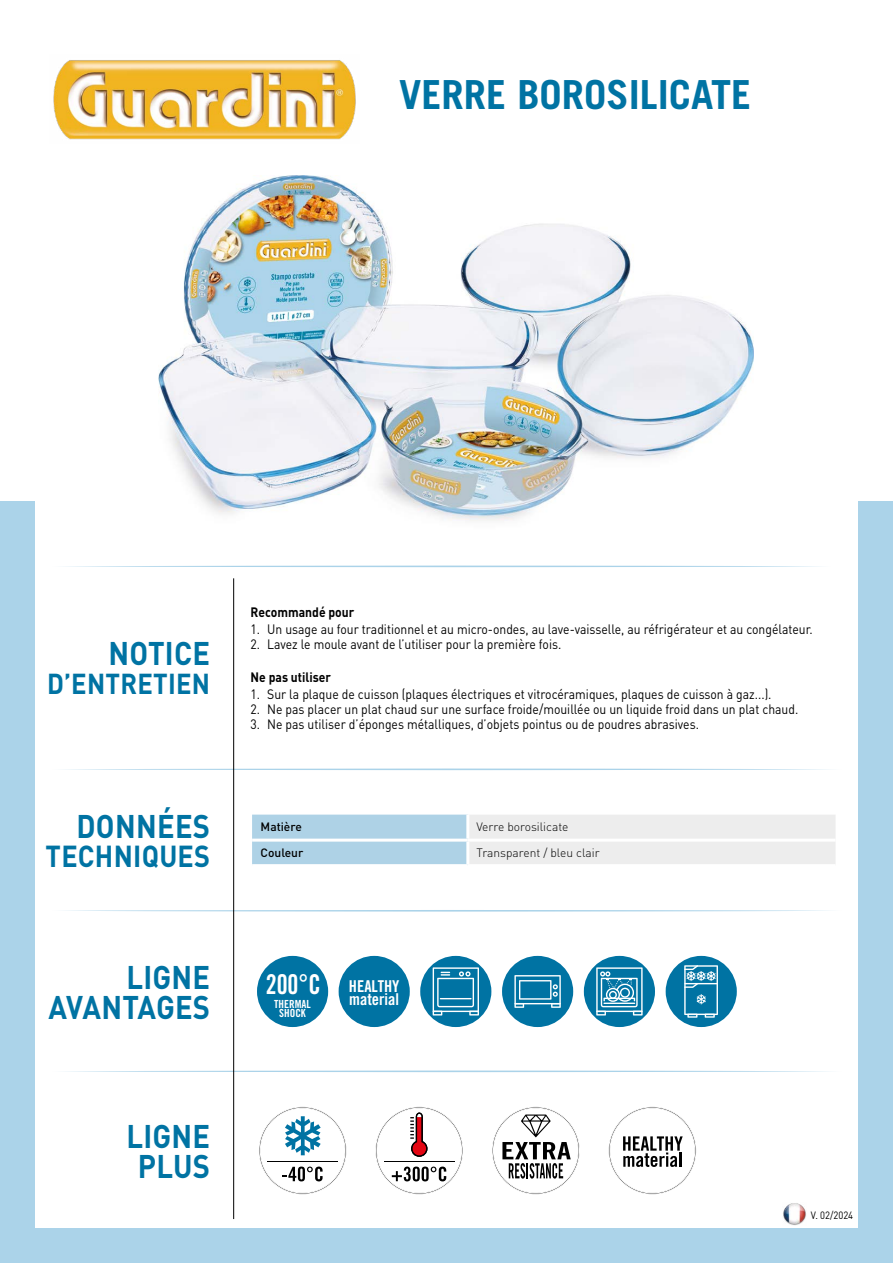
<style>
.page{position:relative;width:893px;height:1263px;background:#fff}
.page>*{position:absolute;margin:0;border:0;box-sizing:border-box;transform-origin:0 0}
.t1{font:700 40.05px "Trade Gothic LT Std";color:#0073a3}
.t2{font:700 32.4px/30.3px "DIN Pro";letter-spacing:.01em;color:#0073a3;text-align:right;scale:.9 1}
.t3{font:700 30px "DIN Pro";letter-spacing:.01em;color:#0073a3;scale:.9 1}
.t4{font:700 28.5px "DIN Pro";letter-spacing:.01em;color:#0073a3;scale:.9 1}
.t5{font:27.3px "Trade Gothic LT Std Bd Cn 20";color:#fff;scale:.9 1}
.t6{font:16.35px/13.4px "Trade Gothic LT Std Bd Cn 20";color:#fff}
.t7{font:13.5px "DIN Pro";color:#000;scale:.9 1}
.t8{font:700 13.5px "DIN Pro";color:#000;scale:.9 1}
.t9{font:300 12px "DIN Pro";color:#000}
.t10{font:500 12px "DIN";color:#000}
.t11{font:11.1px/9.9px "Trade Gothic LT Std Bd Cn 20";color:#fff;text-align:center}
.t12{font:10.5px "DIN Pro";color:#000;scale:.9 1}
</style>
<div class="page">
<img style="left:783px;top:1203px;width:23px;height:22px">
<img style="left:159px;top:175px;width:594px;height:346px">
<div style="left:0;top:502px;width:34px;height:761px;background:#abd3e9"></div>
<div style="left:859px;top:502px;width:34px;height:761px;background:#abd3e9"></div>
<div style="left:17px;top:1229px;width:859px;height:34px;background:#abd3e9"></div>
<svg style="left:66px;top:768px;width:762px;height:2px"></svg>
<svg style="left:66px;top:566px;width:753px;height:1px"></svg>
<svg style="left:66px;top:910px;width:762px;height:1px"></svg>
<svg style="left:66px;top:1070px;width:762px;height:2px"></svg>
<hr style="left:233px;top:578px;width:1px;height:641px;background:#000">
<svg style="left:252px;top:815px;width:584px;height:49px;background:#d6e3ea"></svg>
<hr style="left:466px;top:815px;width:3px;height:24px;background:#fff">
<hr style="left:252px;top:839px;width:216px;height:3px;background:#fff">
<hr style="left:468px;top:839px;width:368px;height:3px;background:#fff">
<hr style="left:466px;top:842px;width:3px;height:22px;background:#fff">
<img style="left:53px;top:60px;width:303px;height:80px">
<svg style="left:375px;top:1106px;width:88px;height:89px"></svg>
<svg style="left:608px;top:1106px;width:88px;height:89px"></svg>
<svg style="left:492px;top:1106px;width:88px;height:89px"></svg>
<svg style="left:259px;top:1106px;width:88px;height:89px"></svg>
<div style="left:420px;top:956px;width:71px;height:71px;background:#0073a3;border-radius:50%"></div>
<div style="left:584px;top:956px;width:71px;height:71px;background:#0073a3;border-radius:50%"></div>
<div style="left:666px;top:956px;width:71px;height:71px;background:#0073a3;border-radius:50%"></div>
<svg style="left:596px;top:967px;width:47px;height:48px"></svg>
<svg style="left:433px;top:967px;width:46px;height:48px"></svg>
<div style="left:502px;top:956px;width:71px;height:71px;background:#0073a3;border-radius:50%"></div>
<svg style="left:514px;top:975px;width:47px;height:33px"></svg>
<svg style="left:687px;top:1014px;width:10px;height:4px"></svg>
<svg style="left:705px;top:1014px;width:10px;height:4px"></svg>
<svg style="left:684px;top:965px;width:34px;height:51px"></svg>
<div style="left:257px;top:956px;width:71px;height:71px;background:#0073a3;border-radius:50%"></div>
<div style="left:339px;top:956px;width:71px;height:71px;background:#0073a3;border-radius:50%"></div>
<h1 class="t1" style="left:399px;top:70px;width:354px">VERRE BOROSILICATE</h1>
<h2 class="t2" style="left:109px;top:637px;width:114px">NOTICE</h2>
<h3 class="t4" style="left:47px;top:664px;width:183px">D’ENTRETIEN</h3>
<h2 class="t2" style="left:76px;top:810px;width:150px">DONNÉES</h2>
<h3 class="t3" style="left:46px;top:835px;width:184px">TECHNIQUES</h3>
<h2 class="t2" style="left:48px;top:960px;width:181px">LIGNE<br>AVANTAGES</h2>
<h2 class="t2" style="left:126px;top:1119px;width:95px;text-align:center">LIGNE<br>PLUS</h2>
<p class="t8" style="left:251px;top:603px;width:117px">Recommandé pour</p>
<p class="t7" style="left:251px;top:620px;width:626px">1. Un usage au four traditionnel et au micro-ondes, au lave-vaisselle, au réfrigérateur et au congélateur.</p>
<p class="t7" style="left:251px;top:635px;width:347px">2. Lavez le moule avant de l’utiliser pour la première fois.</p>
<p class="t8" style="left:251px;top:667px;width:91px">Ne pas utiliser</p>
<p class="t7" style="left:251px;top:685px;width:580px">1. Sur la plaque de cuisson (plaques électriques et vitrocéramiques, plaques de cuisson à gaz...).</p>
<p class="t7" style="left:251px;top:700px;width:610px">2. Ne pas placer un plat chaud sur une surface froide/mouillée ou un liquide froid dans un plat chaud.</p>
<p class="t7" style="left:251px;top:715px;width:500px">3. Ne pas utiliser d’éponges métalliques, d’objets pointus ou de poudres abrasives.</p>
<p class="t10" style="left:261px;top:819px;width:43px">Matière</p>
<p class="t9" style="left:476px;top:819px;width:94px">Verre borosilicate</p>
<p class="t10" style="left:261px;top:845px;width:44px">Couleur</p>
<p class="t9" style="left:476px;top:845px;width:125px">Transparent / bleu clair</p>
<h3 class="t5" style="left:266px;top:967px;width:63px">200°C</h3>
<p class="t11" style="left:274px;top:998px;width:38px">THERMAL<br>SHOCK</p>
<p class="t6" style="left:349px;top:979px;width:52px">HEALTHY material</p>
<p class="t12" style="left:811px;top:1208px;width:48px">V. 02/2024</p>
</div>
